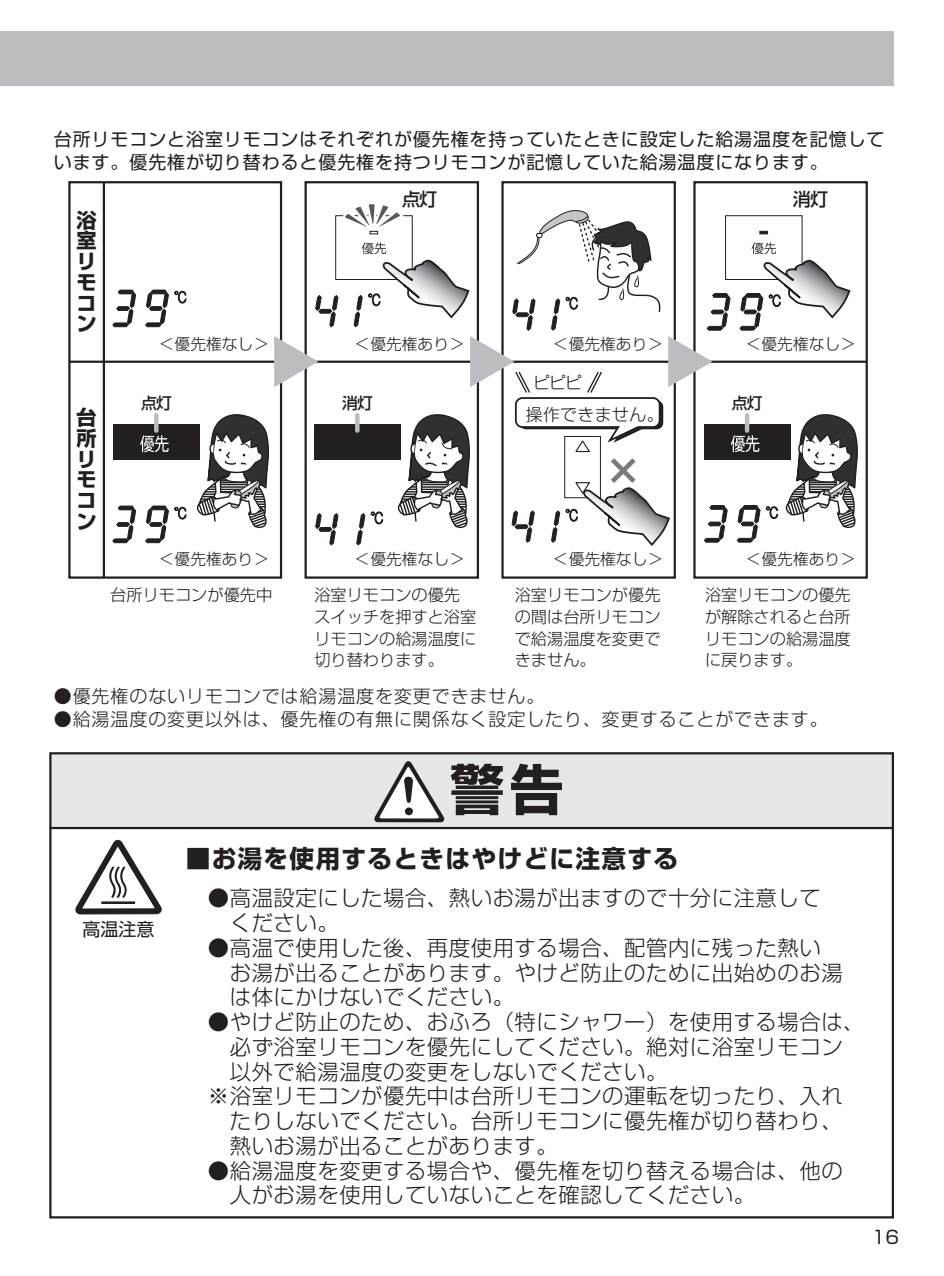
<style>
.page{position:relative;width:944px;height:1276px;background:#fff}
.page>*{position:absolute;margin:0;border:0;box-sizing:border-box;transform-origin:0 0}
.t1{font:700 54px "Shin Go Pro";color:#231f20}
.t2{font:700 36.45px "Shin Go Pro";color:#787a7d}
.t3{font:700 24.75px "Shin Go Pro";letter-spacing:.05em;color:#231f20}
.t4{font:300 21.38px/24.8px "Shin Go Pro";letter-spacing:.025em;color:#231f20}
.t5{font:700 20.25px/20.7px "Shin Go Pro";color:#231f20}
.t6{font:18px/22.5px "Shin Go Pro";letter-spacing:.05em;color:#231f20}
.t7{font:300 18px "Shin Go Pro";letter-spacing:.05em;color:#231f20}
.t8{font:500 18px "Shin Go Pro";color:#231f20}
.t9{font:300 16.88px "Shin Go Pro";letter-spacing:.025em;color:#231f20}
.t10{font:300 16.2px/21.6px "Shin Go Pro";color:#231f20;text-align:justify}
.t11{font:300 15.75px "Shin Go Pro";color:#231f20}
.t12{font:500 15.75px "Shin Go Pro";color:#231f20}
</style>
<div class="page">
<div style="left:0;top:32px;width:894px;height:54px;background:#bcbdc0"></div>
<div style="left:68px;top:181px;width:214px;height:398px;border:2px solid #231f20"></div>
<div style="left:693px;top:181px;width:175px;height:398px;border:2px solid #231f20"></div>
<hr style="left:69px;top:360px;width:212px;height:3px;background:#231f20">
<hr style="left:694px;top:360px;width:173px;height:3px;background:#231f20">
<hr style="left:103px;top:182px;width:2px;height:395px;background:#231f20">
<svg style="left:75px;top:839px;width:86px;height:75px"></svg>
<div style="left:50px;top:753px;width:843px;height:75px;background:#e6e7e9"></div>
<svg style="left:374px;top:761px;width:70px;height:61px"></svg>
<div style="left:405px;top:807px;width:8px;height:8px;background:#231f20;border-radius:50%"></div>
<hr style="left:49px;top:827px;width:845px;height:2px;background:#231f20">
<svg style="left:112px;top:201px;width:746px;height:348px"></svg>
<div style="left:154px;top:415px;width:5px;height:15px;background:#bcbdc0"></div>
<hr style="left:745px;top:415px;width:4px;height:15px;background:#bcbdc0">
<div style="left:355px;top:415px;width:5px;height:15px;background:#bcbdc0"></div>
<p class="t6" style="left:54px;top:126px;width:832px">台所リモコンと浴室リモコンはそれぞれが優先権を持っていたときに設定した給湯温度を記憶しています。優先権が切り替わると優先権を持つリモコンが記憶していた給湯温度になります。</p>
<p class="t5" style="left:77px;top:207px;width:22px">浴室リモコン</p>
<p class="t5" style="left:76px;top:405px;width:21px">台所リモコン</p>
<p class="t8" style="left:402px;top:185px;width:37px">点灯</p>
<p class="t8" style="left:793px;top:185px;width:37px">消灯</p>
<p class="t11" style="left:159px;top:331px;width:112px">＜優先権なし＞</p>
<p class="t11" style="left:355px;top:331px;width:112px">＜優先権あり＞</p>
<p class="t11" style="left:553px;top:331px;width:112px">＜優先権あり＞</p>
<p class="t11" style="left:746px;top:331px;width:112px">＜優先権なし＞</p>
<p class="t9" style="left:533px;top:369px;width:50px">ピピピ</p>
<p class="t12" style="left:141px;top:390px;width:32px">点灯</p>
<p class="t12" style="left:342px;top:390px;width:32px">消灯</p>
<p class="t12" style="left:732px;top:390px;width:32px">点灯</p>
<p class="t9" style="left:526px;top:401px;width:139px">操作できません。</p>
<h2 class="t2" style="left:605px;top:442px;width:38px">×</h2>
<p class="t11" style="left:159px;top:546px;width:112px">＜優先権あり＞</p>
<p class="t11" style="left:355px;top:546px;width:112px">＜優先権なし＞</p>
<p class="t11" style="left:553px;top:546px;width:112px">＜優先権なし＞</p>
<p class="t11" style="left:746px;top:546px;width:112px">＜優先権あり＞</p>
<p class="t10" style="left:110px;top:582px;width:163px">台所リモコンが優先中</p>
<p class="t10" style="left:515px;top:582px;width:147px">浴室リモコンが優先の間は台所リモコンで給湯温度を変更できません。</p>
<p class="t10" style="left:705px;top:582px;width:147px">浴室リモコンの優先が解除されると台所リモコンの給湯温度に戻ります。</p>
<p class="t10" style="left:314px;top:582px;width:164px;text-align:left">浴室リモコンの優先スイッチを押すと浴室リモコンの給湯温度に切り替わります。</p>
<p class="t7" style="left:54px;top:681px;width:492px">●優先権のないリモコンでは給湯温度を変更できません。</p>
<p class="t7" style="left:54px;top:704px;width:775px">●給湯温度の変更以外は、優先権の有無に関係なく設定したり、変更することができます。</p>
<p class="t6" style="left:83px;top:915px;width:73px">高温注意</p>
<h1 class="t1" style="left:450px;top:746px;width:115px">警告</h1>
<p class="t3" style="left:186px;top:839px;width:494px">■お湯を使用するときはやけどに注意する</p>
<p class="t4" style="left:208px;top:883px;width:614px">●高温設定にした場合、熱いお湯が出ますので十分に注意して　ください。</p>
<p class="t4" style="left:208px;top:932px;width:636px">●高温で使用した後、再度使用する場合、配管内に残った熱い　お湯が出ることがあります。やけど防止のために出始めのお湯　は体にかけないでください。</p>
<p class="t4" style="left:208px;top:1007px;width:658px">●やけど防止のため、おふろ（特にシャワー）を使用する場合は、　必ず浴室リモコンを優先にしてください。絶対に浴室リモコン　以外で給湯温度の変更をしないでください。<br>※浴室リモコンが優先中は台所リモコンの運転を切ったり、入れ　たりしないでください。台所リモコンに優先権が切り替わり、　熱いお湯が出ることがあります。</p>
<p class="t4" style="left:208px;top:1155px;width:636px">●給湯温度を変更する場合や、優先権を切り替える場合は、他の　人がお湯を使用していないことを確認してください。</p>
<p class="t6" style="left:872px;top:1223px;width:29px">16</p>
</div>
